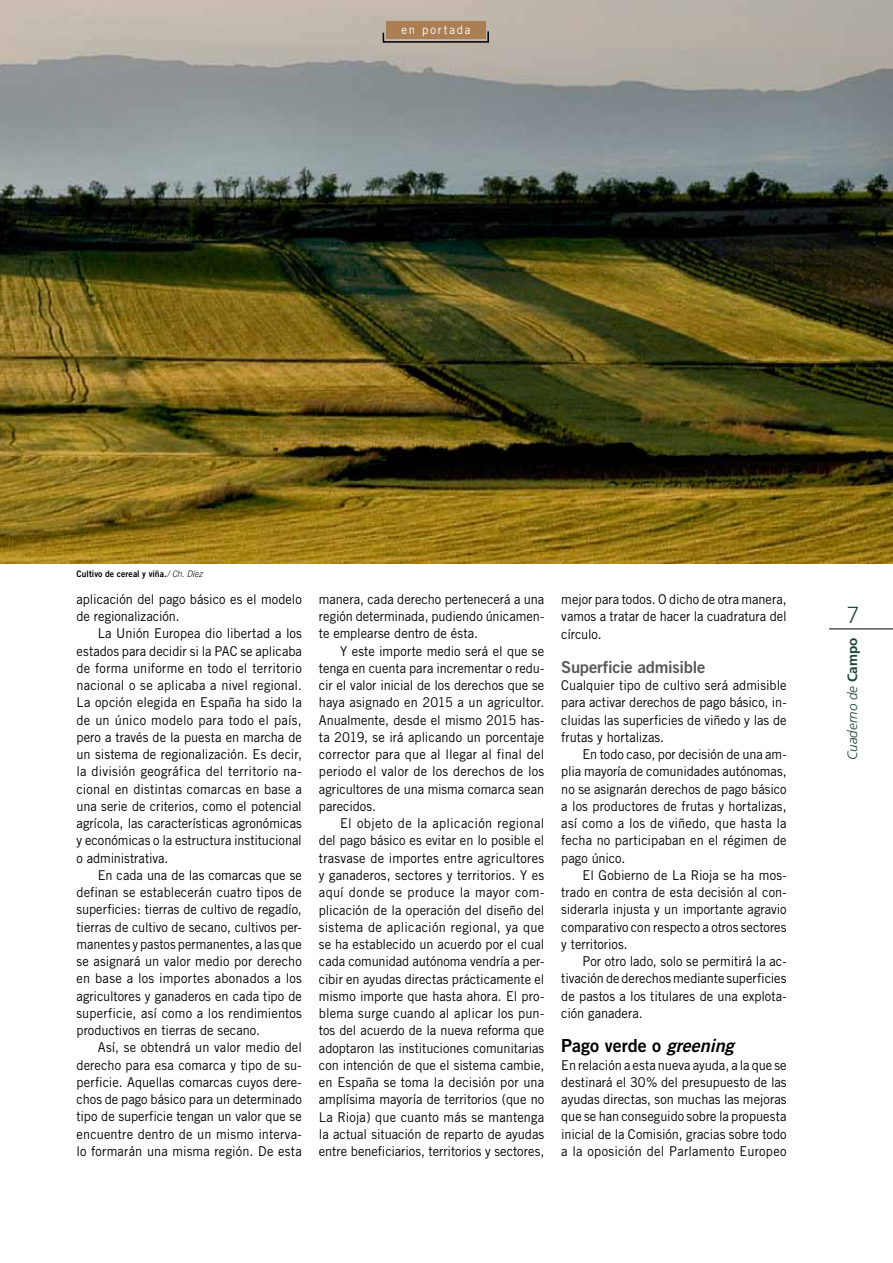
<style>
.page{position:relative;width:893px;height:1263px;background:#fff}
.page>*{position:absolute;margin:0;border:0;box-sizing:border-box;transform-origin:0 0}
.t1{font:300 22.5px "Trade Gothic";color:#1c4535}
.t2{font:18px "Trade Gothic Bold Two";color:#000}
.t3{font:16.5px "Trade Gothic Bold Two";letter-spacing:-.015em;color:#58585b}
.t4{font:13.5px/17.2px "Trade Gothic";color:#000;text-align:justify;scale:.95 1}
.t5{font:italic 300 13.5px "Frutiger";color:#1c4535}
.t6{font:12px "Trade Gothic";letter-spacing:.155em;color:#fff;scale:.95 1}
.t7{font:9px "Trade Gothic Bold Two";letter-spacing:.005em;color:#000;scale:.95 1}
.s1{font-family:"Trade Gothic";font-weight:300;font-style:italic}
.s2{font-style:italic}
.s3{font-weight:700;font-style:normal}
</style>
<div class="page">
<img style="left:0;top:0;width:893px;height:563px">
<hr style="left:829px;top:628px;width:64px;height:1px;background:#000">
<svg style="left:382px;top:30px;width:108px;height:13px"></svg>
<div style="left:386px;top:21px;width:99px;height:18px;background:#ab7e54"></div>
<p class="t6" style="left:401px;top:23px;width:74px">en portada</p>
<p class="t7" style="left:77px;top:568px;width:134px">Cultivo de cereal y viña.<span class="s1">/ Ch. Díez</span></p>
<p class="t4" style="left:77px;top:590px;width:239px">aplicación del pago básico es el modelo de regionalización.</p>
<p class="t4" style="left:77px;top:625px;width:239px;text-indent:21px">La U nión Europea dio libertad a los estados para decidir si la PAC se aplicaba de forma uniforme en todo el territorio nacional o se aplicaba a nivel regional.<br>La opción elegida en España ha sido la de un único modelo para todo el país, pero a través de la puesta en marcha de un sistema de regionalización. Es decir, la división geográfica del territorio na&shy;cional en distintas comarcas en base a una serie de criterios, como el potencial agrícola, las características agronómicas y económicas o la estructura institucional o administrativa.</p>
<p class="t4" style="left:77px;top:866px;width:239px;text-indent:21px">En cada una de las comarcas que se definan se establecerán cuatro tipos de superficies: tierras de cultivo de regadío, tierras de cultivo de secano, cultivos per&shy;manentes y pastos permanentes, a las que se asignará un valor medio por derecho en base a los importes abonados a los agricultores y ganaderos en cada tipo de superficie, así como a los rendimientos productivos en tierras de secano.</p>
<p class="t4" style="left:77px;top:1039px;width:239px;text-indent:21px">Así, se obtendrá un valor medio del derecho para esa comarca y tipo de su&shy;perficie. Aquellas comarcas cuyos dere&shy;chos de pago básico para un determinado tipo de superficie tengan un valor que se encuentre dentro de un mismo interva&shy;lo formarán una misma región. De esta</p>
<p class="t4" style="left:319px;top:590px;width:239px">manera, cada derecho pertenecerá a una región determinada, pudiendo únicamen&shy;te emplearse dentro de ésta.</p>
<p class="t4" style="left:319px;top:642px;width:239px;text-indent:21px">Y este importe medio será el que se tenga en cuenta para incrementar o redu&shy;cir el valor inicial de los derechos que se haya asignado en 2015 a un agricultor.<br>Anualmente, desde el mismo 2015 has&shy;ta 2019, se irá aplicando un porcentaje corrector para que al llegar al final del periodo el valor de los derechos de los agricultores de una misma comarca sean parecidos.</p>
<p class="t4" style="left:319px;top:815px;width:239px;text-indent:21px">El objeto de la aplicación regional del pago básico es evitar en lo posible el trasvase de importes entre agricultores y ganaderos, sectores y territorios. Y es aquí donde se produce la mayor com&shy;plicación de la operación del diseño del sistema de aplicación regional, ya que se ha establecido un acuerdo por el cual cada comunidad autónoma vendría a per&shy;cibir en ayudas directas prácticamente el mismo importe que hasta ahora. El pro&shy;blema surge cuando al aplicar los pun&shy;tos del acuerdo de la nueva reforma que adoptaron las instituciones comunitarias con intención de que el sistema cambie, en España se toma la decisión por una amplísima mayoría de territorios (que no La Rioja) que cuanto más se mantenga la actual situación de reparto de ayudas entre beneficiarios, territorios y sectores,</p>
<p class="t4" style="left:561px;top:590px;width:239px">mejor para todos. O dicho de otra manera, vamos a tratar de hacer la cuadratura del círculo.</p>
<p class="t3" style="left:561px;top:657px;width:146px">Superficie admisible</p>
<p class="t4" style="left:561px;top:676px;width:239px">Cualquier tipo de cultivo será admisible para activar derechos de pago básico, in&shy;cluidas las superficies de viñedo y las de frutas y hortalizas.</p>
<p class="t4" style="left:561px;top:745px;width:239px;text-indent:21px">En todo caso, por decisión de una am&shy;plia mayoría de comunidades autónomas, no se asignarán derechos de pago básico a los productores de frutas y hortalizas, así como a los de viñedo, que hasta la fecha no participaban en el régimen de pago único.</p>
<p class="t4" style="left:561px;top:866px;width:239px;text-indent:21px">El Gobierno de La Rioja se ha mos&shy;trado en contra de esta decisión al con&shy;siderarla injusta y un importante agravio comparativo con respecto a otros sectores y territorios.</p>
<p class="t4" style="left:561px;top:952px;width:239px;text-indent:21px">Por otro lado, solo se permitirá la ac&shy;tivación de derechos mediante superficies de pastos a los titulares de una explota&shy;ción ganadera.</p>
<h2 class="t2" style="left:561px;top:1035px;width:174px">Pago verde o <span class="s2">greening</span></h2>
<p class="t4" style="left:561px;top:1056px;width:239px">En relación a esta nueva ayuda, a la que se destinará el 30% del presupuesto de las ayudas directas, son muchas las mejoras que se han conseguido sobre la propuesta inicial de la Comisión, gracias sobre todo a la oposición del Parlamento Europeo</p>
<h1 class="t1" style="left:847px;top:601px;width:14px">7</h1>
<p class="t5" style="left:845px;top:760px;width:124px;rotate:-90deg">Cuaderno de <span class="s3">Campo</span></p>
</div>
